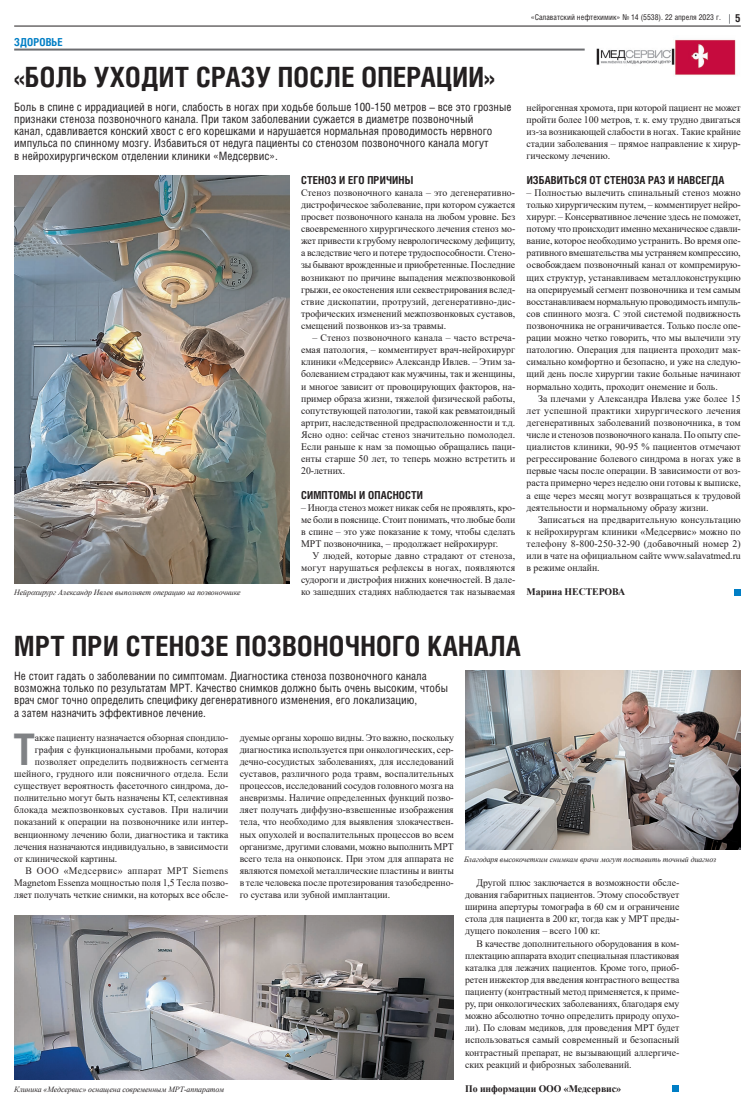
<style>
.page{position:relative;width:755px;height:1106px;background:#fff}
.page>*{position:absolute;margin:0;border:0;box-sizing:border-box;transform-origin:0 0}
.t1{font:700 43.5px "Helios Cond";color:#808285}
.t2{font:700 27.9px "Helios Cond";letter-spacing:.01em;color:#231f20}
.t3{font:11.5px/12.1px "Helios Cond";color:#231f20}
.t4{font:700 11px "Helios Cond";letter-spacing:.01em;color:#231f20}
.t5{font:700 11px "Helios Cond";letter-spacing:.01em;color:#007ec5}
.t6{font:10px/12.1px "Times New Roman";letter-spacing:-.005em;color:#231f20;text-align:justify}
.t7{font:10px "Times New Roman";letter-spacing:.015em;color:#231f20}
.t8{font:700 10px "Times New Roman";letter-spacing:-.005em;color:#231f20}
.t9{font:10px "Times New Roman";letter-spacing:.04em;color:#231f20}
.t10{font:italic 8px "Times New Roman";letter-spacing:-.005em;color:#231f20}
.t11{font:8px "Helios Cond";color:#231f20}
</style>
<div class="page">
<hr style="left:14px;top:49px;width:570px;height:2px;background:#6c6d70">
<hr style="left:14px;top:26px;width:726px;height:1px;background:#231f20">
<img style="left:14px;top:176px;width:275px;height:407px">
<img style="left:465px;top:671px;width:275px;height:178px">
<img style="left:14px;top:915px;width:439px;height:164px">
<img style="left:596px;top:39px;width:140px;height:36px">
<svg style="left:672px;top:1085px;width:6px;height:6px"></svg>
<div style="left:733px;top:588px;width:7px;height:7px;background:#007ec5"></div>
<p class="t5" style="left:14px;top:34px;width:50px">ЗДОРОВЬЕ</p>
<h2 class="t2" style="left:14px;top:58px;width:482px">«БОЛЬ УХОДИТ СРАЗУ ПОСЛЕ ОПЕРАЦИИ»</h2>
<p class="t3" style="left:14px;top:101px;width:498px">Боль в спине с иррадиацией в ноги, слабость в ногах при ходьбе больше 100-150 метров – все это грозные признаки стеноза позвоночного канала. При таком заболевании сужается в диаметре позвоночный<br>канал, сдавливается конский хвост с его корешками и нарушается нормальная проводимость нервного импульса по спинному мозгу. Избавиться от недуга пациенты со стенозом позвоночного канала могут<br>в нейрохирургическом отделении клиники «Медсервис».</p>
<p class="t10" style="left:14px;top:587px;width:228px">Нейрохирург Александр Ивлев выполняет операцию на позвоночнике</p>
<p class="t4" style="left:301px;top:172px;width:113px">СТЕНОЗ И ЕГО ПРИЧИНЫ</p>
<p class="t6" style="left:301px;top:186px;width:215px">Стеноз позвоночного канала – это дегенеративно&shy;дистрофическое заболевание, при котором сужается просвет позвоночного канала на любом уровне. Без своевременного хирургического лечения стеноз мо&shy;жет привести к грубому неврологическому дефициту, а вследствие чего и потере трудоспособности. Стено&shy;зы бывают врожденные и приобретенные. Последние возникают по причине выпадения межпозвонковой грыжи, ее окостенения или секвестрирования вслед&shy;ствие дископатии, протрузий, дегенеративно-дис&shy;трофических изменений межпозвонковых суставов, смещений позвонков из-за травмы.</p>
<p class="t6" style="left:301px;top:331px;width:215px;text-indent:11px">– Стеноз позвоночного канала – часто встреча&shy;емая патология, – комментирует врач-нейрохирург клиники «Медсервис» Александр Ивлев. – Этим за&shy;болеванием страдают как мужчины, так и женщины, и многое зависит от провоцирующих факторов, на&shy;пример образа жизни, тяжелой физической работы, сопутствующей патологии, такой как ревматоидный артрит, наследственной предрасположенности и т.д.<br>Ясно одно: сейчас стеноз значительно помолодел.<br>Если раньше к нам за помощью обращались паци&shy;енты старше 50 лет, то теперь можно встретить и 20-летних.</p>
<p class="t4" style="left:301px;top:487px;width:123px">СИМПТОМЫ И ОПАСНОСТИ</p>
<p class="t6" style="left:301px;top:501px;width:215px">– Иногда стеноз может никак себя не проявлять, кро&shy;ме боли в пояснице. Стоит понимать, что любые боли в спине – это уже показание к тому, чтобы сделать МРТ позвоночника, – продолжает нейрохирург.</p>
<p class="t6" style="left:301px;top:549px;width:215px;text-indent:11px">У людей, которые давно страдают от стеноза, могут нарушаться рефлексы в ногах, появляются судороги и дистрофия нижних конечностей. В дале&shy;ко зашедших стадиях наблюдается так называемая</p>
<p class="t11" style="left:530px;top:12px;width:191px">«Салаватский нефтехимик» № 14 (5538). 22 апреля 2023 г.</p>
<p class="t4" style="left:734px;top:11px;width:7px">5</p>
<p class="t6" style="left:526px;top:101px;width:215px">нейрогенная хромота, при которой пациент не может пройти более 100 метров, т. к. ему трудно двигаться из-за возникающей слабости в ногах. Такие крайние стадии заболевания – прямое направление к хирур&shy;гическому лечению.</p>
<p class="t4" style="left:526px;top:172px;width:199px">ИЗБАВИТЬСЯ ОТ СТЕНОЗА РАЗ И НАВСЕГДА</p>
<p class="t6" style="left:526px;top:186px;width:215px">– Полностью вылечить спинальный стеноз можно только хирургическим путем, – комментирует нейро&shy;хирург. – Консервативное лечение здесь не поможет, потому что происходит именно механическое сдавли&shy;вание, которое необходимо устранить. Во время опе&shy;ративного вмешательства мы устраняем компрессию, освобождаем позвоночный канал от компремирую&shy;щих структур, устанавливаем металлоконструкцию на оперируемый сегмент позвоночника и тем самым восстанавливаем нормальную проводимость импуль&shy;сов спинного мозга. С этой системой подвижность позвоночника не ограничивается. Только после опе&shy;рации можно четко говорить, что мы вылечили эту патологию. Операция для пациента проходит мак&shy;симально комфортно и безопасно, и уже на следую&shy;щий день после хирургии такие больные начинают нормально ходить, проходит онемение и боль.</p>
<p class="t6" style="left:526px;top:392px;width:215px;text-indent:11px">За плечами у Александра Ивлева уже более 15 лет успешной практики хирургического лечения дегенеративных заболеваний позвоночника, в том числе и стенозов позвоночного канала. По опыту спе&shy;циалистов клиники, 90-95 % пациентов отмечают регрессирование болевого синдрома в ногах уже в первые часы после операции. В зависимости от воз&shy;раста примерно через неделю они готовы к выписке, а еще через месяц могут возвращаться к трудовой деятельности и нормальному образу жизни.</p>
<p class="t6" style="left:526px;top:513px;width:215px;text-indent:11px">Записаться на предварительную консультацию к нейрохирургам клиники «Медсервис» можно по телефону 8-800-250-32-90 (добавочный номер 2) или в чате на официальном сайте www.salavatmed.ru в режиме онлайн.</p>
<p class="t8" style="left:526px;top:585px;width:100px">Марина НЕСТЕРОВА</p>
<h2 class="t2" style="left:14px;top:627px;width:508px">МРТ ПРИ СТЕНОЗЕ ПОЗВОНОЧНОГО КАНАЛА</h2>
<p class="t3" style="left:14px;top:670px;width:435px">Не стоит гадать о заболевании по симптомам. Диагностика стеноза позвоночного канала возможна только по результатам МРТ. Качество снимков должно быть очень высоким, чтобы врач смог точно определить специфику дегенеративного изменения, его локализацию,<br>а затем назначить эффективное лечение.</p>
<h1 class="t1" style="left:13px;top:719px;width:23px">Т</h1>
<p class="t6" style="left:35px;top:731px;width:195px">акже пациенту назначается обзорная спондило-</p>
<p class="t6" style="left:35px;top:743px;width:195px">графия с функциональными пробами, которая</p>
<p class="t6" style="left:35px;top:755px;width:195px">позволяет определить подвижность сегмента</p>
<p class="t7" style="left:14px;top:766px;width:215px">шейного, грудного или поясничного отдела. Если</p>
<p class="t6" style="left:14px;top:779px;width:215px">существует вероятность фасеточного синдрома, до-</p>
<p class="t6" style="left:14px;top:791px;width:215px">полнительно могут быть назначены КТ, селективная</p>
<p class="t7" style="left:14px;top:803px;width:215px">блокада межпозвонковых суставов. При наличии</p>
<p class="t6" style="left:14px;top:815px;width:215px">показаний к операции на позвоночнике или интер-</p>
<p class="t6" style="left:14px;top:828px;width:215px">венционному лечению боли, диагностика и тактика</p>
<p class="t6" style="left:14px;top:840px;width:215px">лечения назначаются индивидуально, в зависимости</p>
<p class="t6" style="left:14px;top:852px;width:105px">от клинической картины.</p>
<p class="t9" style="left:26px;top:863px;width:204px">В ООО «Медсервис» аппарат МРТ Siemens</p>
<p class="t6" style="left:14px;top:876px;width:215px">Magnetom Essenza мощностью поля 1,5 Тесла позво-</p>
<p class="t6" style="left:14px;top:888px;width:215px">ляет получать четкие снимки, на которых все обсле-</p>
<p class="t10" style="left:14px;top:1083px;width:211px">Клиника «Медсервис» оснащена современным МРТ-аппаратом</p>
<p class="t6" style="left:239px;top:731px;width:215px">дуемые органы хорошо видны. Это важно, поскольку диагностика используется при онкологических, сер&shy;дечно-сосудистых заболеваниях, для исследований суставов, различного рода травм, воспалительных процессов, исследований сосудов головного мозга на аневризмы. Наличие определенных функций позво&shy;ляет получать диффузно-взвешенные изображения тела, что необходимо для выявления злокачествен&shy;ных опухолей и воспалительных процессов во всем организме, другими словами, можно выполнить МРТ всего тела на онкопоиск. При этом для аппарата не являются помехой металлические пластины и винты в теле человека после протезирования тазобедренно&shy;го сустава или зубной имплантации.</p>
<p class="t10" style="left:463px;top:853px;width:253px">Благодаря высокочетким снимкам врачи могут поставить точный диагноз</p>
<p class="t6" style="left:465px;top:876px;width:215px;text-indent:11px">Другой плюс заключается в возможности обсле&shy;дования габаритных пациентов. Этому способствует ширина апертуры томографа в 60 см и ограничение стола для пациента в 200 кг, тогда как у МРТ преды&shy;дущего поколения – всего 100 кг.</p>
<p class="t6" style="left:465px;top:936px;width:215px;text-indent:11px">В качестве дополнительного оборудования в ком&shy;плектацию аппарата входит специальная пластиковая каталка для лежачих пациентов. Кроме того, приоб&shy;ретен инжектор для введения контрастного вещества пациенту (контрастный метод применяется, к приме&shy;ру, при онкологических заболеваниях, благодаря ему можно абсолютно точно определить природу опухо&shy;ли). По словам медиков, для проведения МРТ будет использоваться самый современный и безопасный контрастный препарат, не вызывающий аллергиче&shy;ских реакций и фиброзных заболеваний.</p>
<p class="t8" style="left:465px;top:1081px;width:157px">По информации ООО «Медсервис»</p>
</div>
